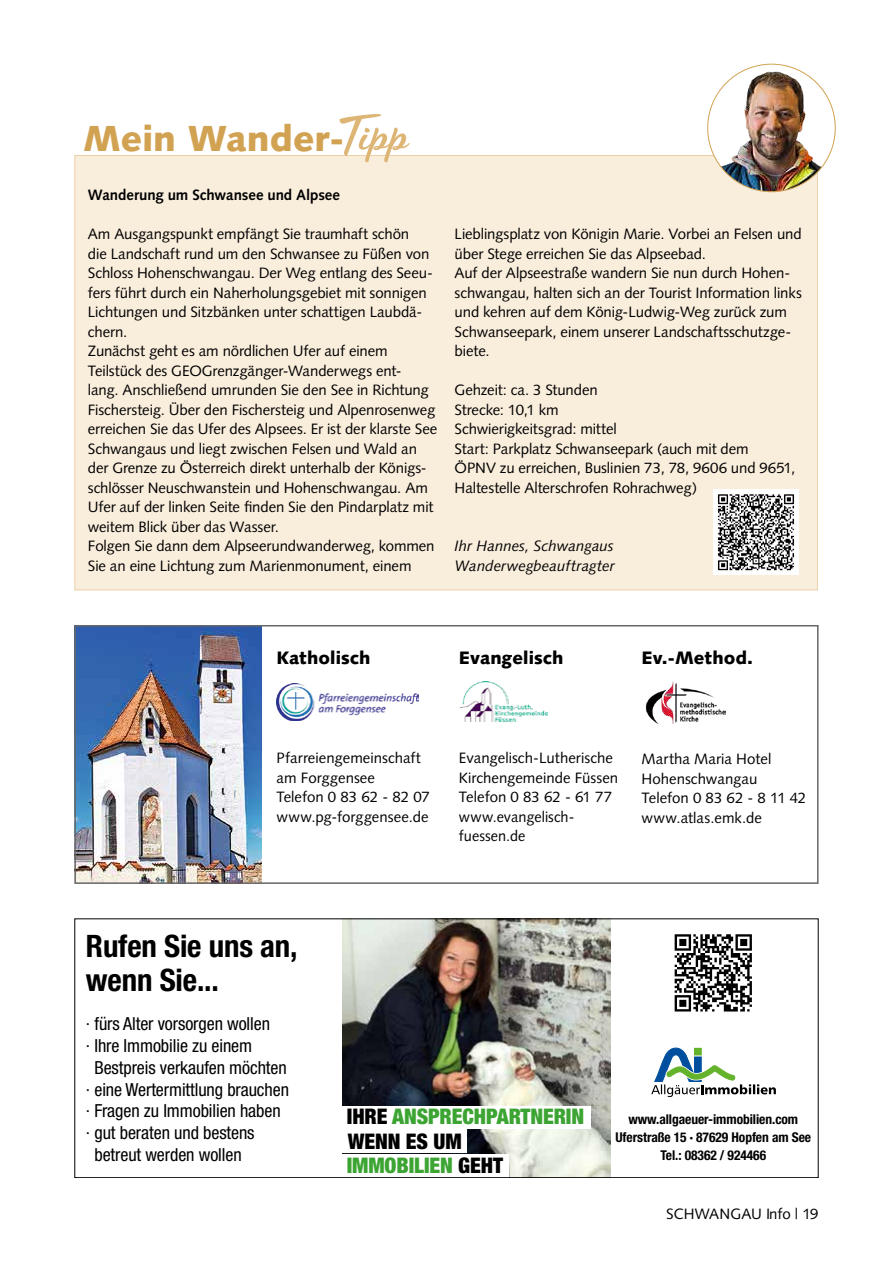
<style>
.page{position:relative;width:893px;height:1263px;background:#fff}
.page>*{position:absolute;margin:0;border:0;box-sizing:border-box;transform-origin:0 0}
.t1{font:900 36.3px "Syntax LT Pro";color:#d2a253}
.t2{font:700 condensed 30.9px/33.5px "Helvetica Neue";letter-spacing:-.005em;color:#000}
.t3{font:900 condensed 21.6px/24.5px "Helvetica Neue";letter-spacing:-.005em;color:#3ca432}
.t4{font:condensed 18px "Helvetica Neue";letter-spacing:-.005em;color:#000}
.t5{font:900 18px "Syntax LT Pro";letter-spacing:.005em;color:#000}
.t6{font:15px/19.5px "Syntax LT Pro";letter-spacing:-.01em;color:#000}
.t7{font:italic 15px/19.5px "Syntax LT Pro";letter-spacing:.005em;color:#000}
.t8{font:700 15px "Syntax LT Pro";letter-spacing:-.005em;color:#000}
.t9{font:700 condensed 13.5px/18px "Helvetica Neue";letter-spacing:-.005em;color:#000;text-align:center}
.s1{font-family:"Timeout";font-weight:400;font-size:53.4px;color:#ddb575}
.s2{color:#000}
</style>
<div class="page">
<div style="left:75px;top:155px;width:742px;height:435px;background:#f9eddc"></div>
<div style="left:708px;top:64px;width:127px;height:128px;background:#fff;border-radius:50%"></div>
<img style="left:719px;top:64px;width:116px;height:128px">
<img style="left:713px;top:489px;width:85px;height:85px">
<svg style="left:651px;top:1047px;width:125px;height:50px"></svg>
<img style="left:342px;top:920px;width:268px;height:256px">
<div style="left:342px;top:1106px;width:249px;height:22px;background:#fff"></div>
<div style="left:341px;top:1129px;width:126px;height:24px;background:#fff"></div>
<div style="left:341px;top:1154px;width:168px;height:24px;background:#fff"></div>
<svg style="left:675px;top:934px;width:77px;height:77px"></svg>
<div style="left:74px;top:918px;width:745px;height:260px;border:1px solid #000"></div>
<img style="left:77px;top:628px;width:184px;height:253px">
<div style="left:74px;top:625px;width:745px;height:259px;border:2px solid #676767"></div>
<img style="left:277px;top:683px;width:141px;height:38px">
<img style="left:646px;top:681px;width:80px;height:42px">
<img style="left:460px;top:681px;width:87px;height:41px">
<h1 class="t1" style="left:83px;top:116px;width:327px">Mein Wander-<span class="s1">Tipp</span></h1>
<p class="t8" style="left:88px;top:186px;width:254px">Wanderung um Schwansee und Alpsee</p>
<p class="t6" style="left:88px;top:224px;width:351px">Am Ausgangspunkt empfängt Sie traumhaft schön<br>die Landschaft rund um den Schwansee zu Füßen von Schloss Hohenschwangau. Der Weg entlang des Seeu&shy;fers führt durch ein Naherholungsgebiet mit sonnigen Lichtungen und Sitzbänken unter schattigen Laubdä&shy;chern.<br>Zunächst geht es am nördlichen Ufer auf einem Teilstück des GEOGrenzgänger-Wanderwegs ent-<br>lang. Anschließend umrunden Sie den See in Richtung Fischersteig. Über den Fischersteig und Alpenrosenweg erreichen Sie das Ufer des Alpsees. Er ist der klarste See Schwangaus und liegt zwischen Felsen und Wald an der Grenze zu Österreich direkt unterhalb der Königs&shy;schlösser Neuschwanstein und Hohenschwangau. Am Ufer auf der linken Seite finden Sie den Pindarplatz mit weitem Blick über das Wasser.<br>Folgen Sie dann dem Alpseerundwanderweg, kommen Sie an eine Lichtung zum Marienmonument, einem</p>
<p class="t6" style="left:455px;top:224px;width:349px">Lieblingsplatz von Königin Marie. Vorbei an Felsen und über Stege erreichen Sie das Alpseebad.<br>Auf der Alpseestraße wandern Sie nun durch Hohen&shy;schwangau, halten sich an der Tourist Information links und kehren auf dem König-Ludwig-Weg zurück zum Schwanseepark, einem unserer Landschaftsschutzge&shy;biete.</p>
<p class="t6" style="left:455px;top:380px;width:342px">Gehzeit: ca. 3 Stunden<br>Strecke: 10,1 km<br>Schwierigkeitsgrad: mittel<br>Start: Parkplatz Schwanseepark (auch mit dem<br>ÖPNV zu erreichen, Buslinien 73, 78, 9606 und 9651, Haltestelle Alterschrofen Rohrachweg)</p>
<p class="t7" style="left:455px;top:536px;width:162px">Ihr Hannes, Schwangaus<br>Wanderwegbeauftragter</p>
<p class="t5" style="left:276px;top:647px;width:96px">Katholisch</p>
<p class="t5" style="left:459px;top:647px;width:106px">Evangelisch</p>
<p class="t5" style="left:641px;top:647px;width:113px">Ev.-Method.</p>
<p class="t6" style="left:276px;top:748px;width:155px">Pfarreiengemeinschaft am Forggensee<br>Telefon 0 83 62 - 82 07 www.pg-forggensee.de</p>
<p class="t6" style="left:459px;top:748px;width:161px">Evangelisch-Lutherische<br>Kirchengemeinde Füssen<br>Telefon 0 83 62 - 61 77 www.evangelisch&shy;fuessen.de</p>
<p class="t6" style="left:641px;top:749px;width:166px">Martha Maria Hotel<br>Hohenschwangau<br>Telefon 0 83 62 - 8 11 42 www.atlas.emk.de</p>
<h2 class="t2" style="left:86px;top:929px;width:213px">Rufen Sie uns an, wenn Sie...</h2>
<p class="t4" style="left:86px;top:1013px;width:186px">· fürs Alter vorsorgen wollen</p>
<p class="t4" style="left:86px;top:1035px;width:168px">· Ihre Immobilie zu einem</p>
<p class="t4" style="left:94px;top:1057px;width:194px">Bestpreis verkaufen möchten</p>
<p class="t4" style="left:86px;top:1079px;width:205px">· eine Wertermittlung brauchen</p>
<p class="t4" style="left:86px;top:1100px;width:196px">· Fragen zu Immobilien haben</p>
<p class="t4" style="left:86px;top:1122px;width:170px">· gut beraten und bestens</p>
<p class="t4" style="left:94px;top:1144px;width:149px">betreut werden wollen</p>
<h3 class="t3" style="left:347px;top:1104px;width:239px"><span class="s2">IHRE</span> ANSPRECHPARTNERIN<br><span class="s2">WENN ES UM<br></span>IMMOBILIEN <span class="s2">GEHT</span></h3>
<p class="t9" style="left:615px;top:1110px;width:197px">www.allgaeuer-immobilien.com<br>Uferstraße 15 · 87629 Hopfen am See<br>Tel.: 08362 / 924466</p>
<p class="t6" style="left:666px;top:1204px;width:154px">SCHWANGAU Info | 19</p>
</div>
